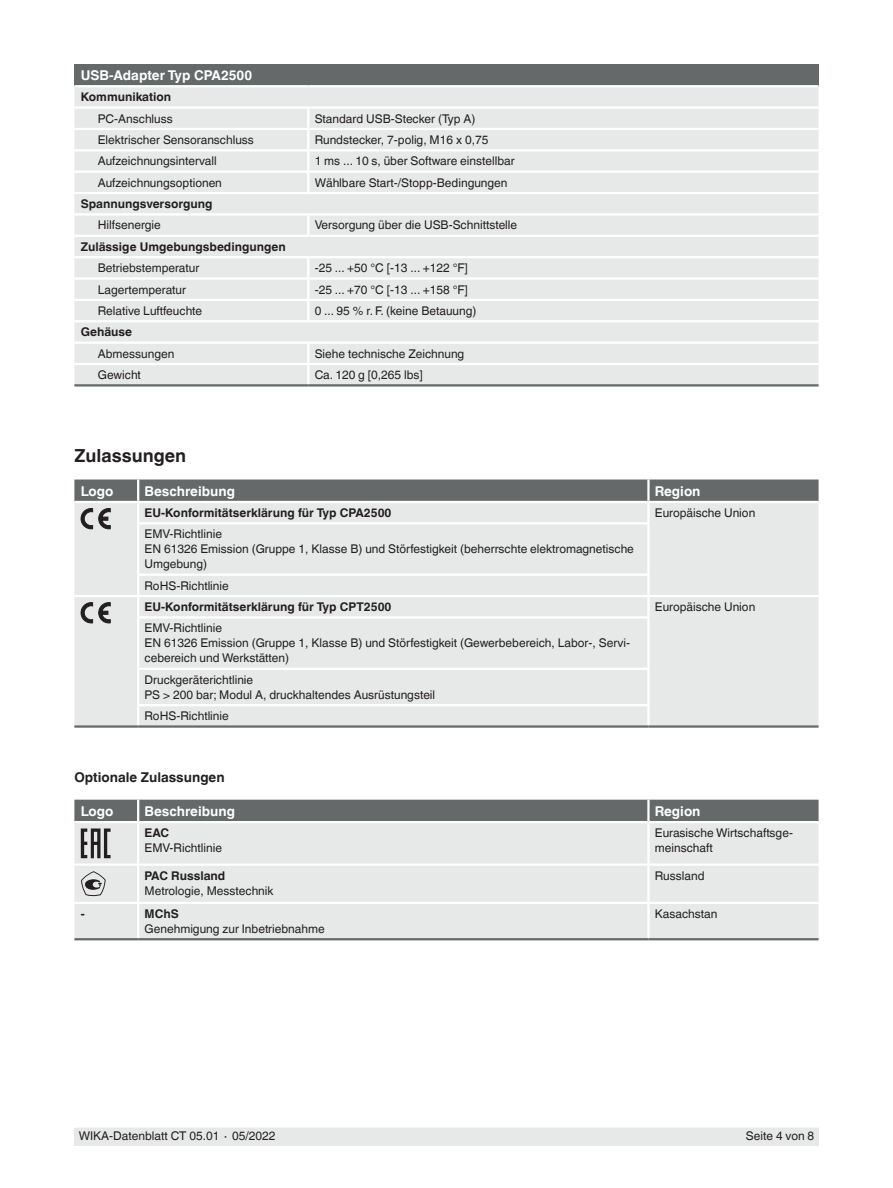
<style>
.page{position:relative;width:893px;height:1188px;background:#fff}
.page>*{position:absolute;margin:0;border:0;box-sizing:border-box;transform-origin:0 0}
.t1{font:700 18px "Helvetica World";color:#231f20}
.t2{font:700 13.5px "Helvetica World";color:#fff}
.t3{font:700 13.5px "Helvetica World";color:#231f20}
.t4{font:12px/15px "Helvetica World";color:#231f20}
.t5{font:700 12px "Helvetica World";color:#231f20}
</style>
<div class="page">
<div style="left:74px;top:1128px;width:745px;height:17px;background:#e7e9e8"></div>
<div style="left:74px;top:64px;width:745px;height:22px;background:#666969"></div>
<div style="left:74px;top:87px;width:745px;height:297px;background:#e7e9e8"></div>
<hr style="left:74px;top:85px;width:234px;height:2px;background:#fff">
<hr style="left:308px;top:85px;width:511px;height:2px;background:#fff">
<hr style="left:74px;top:106px;width:235px;height:3px;background:#fff">
<hr style="left:74px;top:128px;width:235px;height:2px;background:#fff">
<svg style="left:307px;top:109px;width:2px;height:40px"></svg>
<hr style="left:74px;top:149px;width:235px;height:2px;background:#fff">
<hr style="left:307px;top:151px;width:2px;height:20px;background:#fff">
<hr style="left:74px;top:171px;width:235px;height:2px;background:#fff">
<svg style="left:307px;top:173px;width:2px;height:19px"></svg>
<hr style="left:74px;top:192px;width:235px;height:2px;background:#fff">
<hr style="left:74px;top:213px;width:235px;height:3px;background:#fff">
<svg style="left:307px;top:216px;width:2px;height:19px"></svg>
<hr style="left:74px;top:235px;width:235px;height:2px;background:#fff">
<hr style="left:74px;top:256px;width:235px;height:2px;background:#fff">
<hr style="left:74px;top:277px;width:235px;height:3px;background:#fff">
<hr style="left:74px;top:299px;width:235px;height:2px;background:#fff">
<svg style="left:307px;top:258px;width:2px;height:62px"></svg>
<hr style="left:74px;top:320px;width:235px;height:2px;background:#fff">
<hr style="left:74px;top:342px;width:235px;height:2px;background:#fff">
<hr style="left:74px;top:363px;width:235px;height:2px;background:#fff">
<hr style="left:309px;top:106px;width:510px;height:3px;background:#fff">
<hr style="left:309px;top:128px;width:510px;height:2px;background:#fff">
<hr style="left:309px;top:149px;width:510px;height:2px;background:#fff">
<hr style="left:309px;top:171px;width:510px;height:2px;background:#fff">
<hr style="left:309px;top:192px;width:510px;height:2px;background:#fff">
<hr style="left:309px;top:213px;width:510px;height:3px;background:#fff">
<hr style="left:309px;top:235px;width:510px;height:2px;background:#fff">
<hr style="left:309px;top:256px;width:510px;height:2px;background:#fff">
<hr style="left:309px;top:277px;width:510px;height:3px;background:#fff">
<hr style="left:309px;top:299px;width:510px;height:2px;background:#fff">
<hr style="left:309px;top:320px;width:510px;height:2px;background:#fff">
<hr style="left:309px;top:342px;width:510px;height:2px;background:#fff">
<hr style="left:307px;top:363px;width:512px;height:2px;background:#fff">
<svg style="left:307px;top:344px;width:2px;height:40px"></svg>
<hr style="left:74px;top:384px;width:234px;height:3px;background:#666969">
<hr style="left:308px;top:384px;width:511px;height:3px;background:#666969">
<div style="left:74px;top:529px;width:745px;height:196px;background:#e7e9e8"></div>
<hr style="left:137px;top:574px;width:513px;height:2px;background:#fff">
<hr style="left:137px;top:616px;width:513px;height:3px;background:#fff">
<hr style="left:137px;top:668px;width:513px;height:2px;background:#fff">
<hr style="left:137px;top:704px;width:513px;height:2px;background:#fff">
<hr style="left:137px;top:524px;width:2px;height:50px;background:#fff">
<hr style="left:74px;top:595px;width:64px;height:2px;background:#fff">
<svg style="left:137px;top:576px;width:2px;height:40px"></svg>
<hr style="left:137px;top:619px;width:2px;height:49px;background:#fff">
<hr style="left:137px;top:670px;width:2px;height:34px;background:#fff">
<svg style="left:137px;top:706px;width:2px;height:19px"></svg>
<hr style="left:647px;top:524px;width:3px;height:50px;background:#fff">
<hr style="left:647px;top:576px;width:3px;height:19px;background:#fff">
<hr style="left:648px;top:595px;width:171px;height:2px;background:#fff">
<hr style="left:647px;top:597px;width:3px;height:19px;background:#fff">
<hr style="left:647px;top:619px;width:3px;height:49px;background:#fff">
<hr style="left:647px;top:670px;width:3px;height:34px;background:#fff">
<hr style="left:647px;top:706px;width:3px;height:19px;background:#fff">
<hr style="left:74px;top:725px;width:64px;height:3px;background:#666969">
<hr style="left:648px;top:725px;width:171px;height:3px;background:#666969">
<hr style="left:138px;top:725px;width:510px;height:3px;background:#666969">
<hr style="left:138px;top:595px;width:510px;height:2px;background:#fff">
<svg style="left:74px;top:480px;width:745px;height:49px;background:#b0b3b2"></svg>
<svg style="left:81px;top:603px;width:12px;height:20px"></svg>
<svg style="left:99px;top:603px;width:11px;height:20px"></svg>
<div style="left:74px;top:800px;width:745px;height:21px;background:#666969"></div>
<div style="left:74px;top:823px;width:745px;height:115px;background:#e7e9e8"></div>
<hr style="left:74px;top:864px;width:64px;height:2px;background:#fff">
<hr style="left:648px;top:864px;width:171px;height:2px;background:#fff">
<hr style="left:74px;top:902px;width:64px;height:2px;background:#fff">
<hr style="left:138px;top:902px;width:510px;height:2px;background:#fff">
<hr style="left:137px;top:904px;width:2px;height:34px;background:#fff">
<hr style="left:648px;top:902px;width:171px;height:2px;background:#fff">
<hr style="left:647px;top:904px;width:3px;height:34px;background:#fff">
<hr style="left:137px;top:823px;width:2px;height:41px;background:#fff">
<hr style="left:647px;top:823px;width:3px;height:41px;background:#fff">
<hr style="left:138px;top:864px;width:510px;height:2px;background:#fff">
<hr style="left:74px;top:938px;width:64px;height:2px;background:#666969">
<hr style="left:138px;top:938px;width:510px;height:2px;background:#666969">
<hr style="left:648px;top:938px;width:171px;height:2px;background:#666969">
<hr style="left:137px;top:800px;width:2px;height:21px;background:#fff">
<hr style="left:647px;top:800px;width:3px;height:21px;background:#fff">
<hr style="left:647px;top:866px;width:3px;height:36px;background:#fff">
<hr style="left:137px;top:866px;width:2px;height:36px;background:#fff">
<svg style="left:81px;top:828px;width:30px;height:30px"></svg>
<svg style="left:81px;top:871px;width:25px;height:26px"></svg>
<p class="t2" style="left:81px;top:67px;width:173px">USB-Adapter Typ CPA2500</p>
<p class="t5" style="left:81px;top:90px;width:92px">Kommunikation</p>
<p class="t4" style="left:98px;top:111px;width:77px">PC-Anschluss</p>
<p class="t4" style="left:315px;top:111px;width:162px">Standard USB-Stecker (Typ A)</p>
<p class="t4" style="left:98px;top:132px;width:158px">Elektrischer Sensoranschluss</p>
<p class="t4" style="left:315px;top:132px;width:175px">Rundstecker, 7-polig, M16 x 0,75</p>
<p class="t4" style="left:98px;top:154px;width:121px">Aufzeichnungsintervall</p>
<p class="t4" style="left:315px;top:154px;width:202px">1 ms ... 10 s, über Software einstellbar</p>
<p class="t4" style="left:98px;top:175px;width:126px">Aufzeichnungsoptionen</p>
<p class="t4" style="left:315px;top:175px;width:194px">Wählbare Start-/Stopp-Bedingungen</p>
<p class="t5" style="left:81px;top:197px;width:133px">Spannungsversorgung</p>
<p class="t4" style="left:98px;top:218px;width:65px">Hilfsenergie</p>
<p class="t4" style="left:315px;top:218px;width:204px">Versorgung über die USB-Schnittstelle</p>
<p class="t5" style="left:81px;top:240px;width:206px">Zulässige Umgebungsbedingungen</p>
<p class="t4" style="left:98px;top:261px;width:103px">Betriebstemperatur</p>
<p class="t4" style="left:315px;top:261px;width:155px">-25 ... +50 °C [-13 ... +122 °F]</p>
<p class="t4" style="left:98px;top:282px;width:90px">Lagertemperatur</p>
<p class="t4" style="left:315px;top:282px;width:155px">-25 ... +70 °C [-13 ... +158 °F]</p>
<p class="t4" style="left:98px;top:303px;width:106px">Relative Luftfeuchte</p>
<p class="t4" style="left:315px;top:303px;width:163px">0 ... 95 % r. F. (keine Betauung)</p>
<p class="t5" style="left:81px;top:325px;width:53px">Gehäuse</p>
<p class="t4" style="left:98px;top:346px;width:78px">Abmessungen</p>
<p class="t4" style="left:315px;top:346px;width:151px">Siehe technische Zeichnung</p>
<p class="t4" style="left:98px;top:367px;width:45px">Gewicht</p>
<p class="t4" style="left:315px;top:367px;width:110px">Ca. 120 g [0,265 lbs]</p>
<h1 class="t1" style="left:74px;top:445px;width:113px">Zulassungen</h1>
<p class="t2" style="left:81px;top:483px;width:34px">Logo</p>
<p class="t2" style="left:145px;top:483px;width:92px">Beschreibung</p>
<p class="t2" style="left:655px;top:483px;width:47px">Region</p>
<p class="t5" style="left:145px;top:506px;width:248px">EU-Konformitätserklärung für Typ CPA2500</p>
<p class="t4" style="left:655px;top:505px;width:102px">Europäische Union</p>
<p class="t4" style="left:145px;top:527px;width:491px">EMV-Richtlinie<br>EN 61326 Emission (Gruppe 1, Klasse B) und Störfestigkeit (beherrschte elektromagnetische<br>Umgebung)</p>
<p class="t4" style="left:145px;top:578px;width:86px">RoHS-Richtlinie</p>
<p class="t5" style="left:145px;top:600px;width:248px">EU-Konformitätserklärung für Typ CPT2500</p>
<p class="t4" style="left:655px;top:599px;width:102px">Europäische Union</p>
<p class="t4" style="left:145px;top:621px;width:487px">EMV-Richtlinie<br>EN 61326 Emission (Gruppe 1, Klasse B) und Störfestigkeit (Gewerbebereich, Labor-, Servi&shy;cebereich und Werkstätten)</p>
<p class="t4" style="left:145px;top:672px;width:292px">Druckgeräterichtlinie<br>PS &gt; 200 bar; Modul A, druckhaltendes Ausrüstungsteil</p>
<p class="t4" style="left:145px;top:709px;width:86px">RoHS-Richtlinie</p>
<p class="t3" style="left:74px;top:769px;width:152px">Optionale Zulassungen</p>
<p class="t2" style="left:81px;top:803px;width:34px">Logo</p>
<p class="t2" style="left:145px;top:803px;width:92px">Beschreibung</p>
<p class="t2" style="left:655px;top:803px;width:47px">Region</p>
<p class="t5" style="left:145px;top:826px;width:26px">EAC</p>
<p class="t4" style="left:145px;top:840px;width:79px">EMV-Richtlinie</p>
<p class="t4" style="left:655px;top:825px;width:140px">Eurasische Wirtschaftsge&shy;meinschaft</p>
<p class="t5" style="left:145px;top:868px;width:82px">PAC Russland</p>
<p class="t4" style="left:145px;top:883px;width:130px">Metrologie, Messtechnik</p>
<p class="t5" style="left:81px;top:907px;width:5px">-</p>
<p class="t5" style="left:145px;top:907px;width:36px">MChS</p>
<p class="t4" style="left:145px;top:921px;width:182px">Genehmigung zur Inbetriebnahme</p>
<p class="t4" style="left:655px;top:868px;width:51px">Russland</p>
<p class="t4" style="left:655px;top:906px;width:64px">Kasachstan</p>
<p class="t4" style="left:79px;top:1129px;width:198px">WIKA-Datenblatt CT 05.01 ∙ 05/2022</p>
<p class="t4" style="left:746px;top:1129px;width:70px">Seite 4 von 8</p>
</div>
